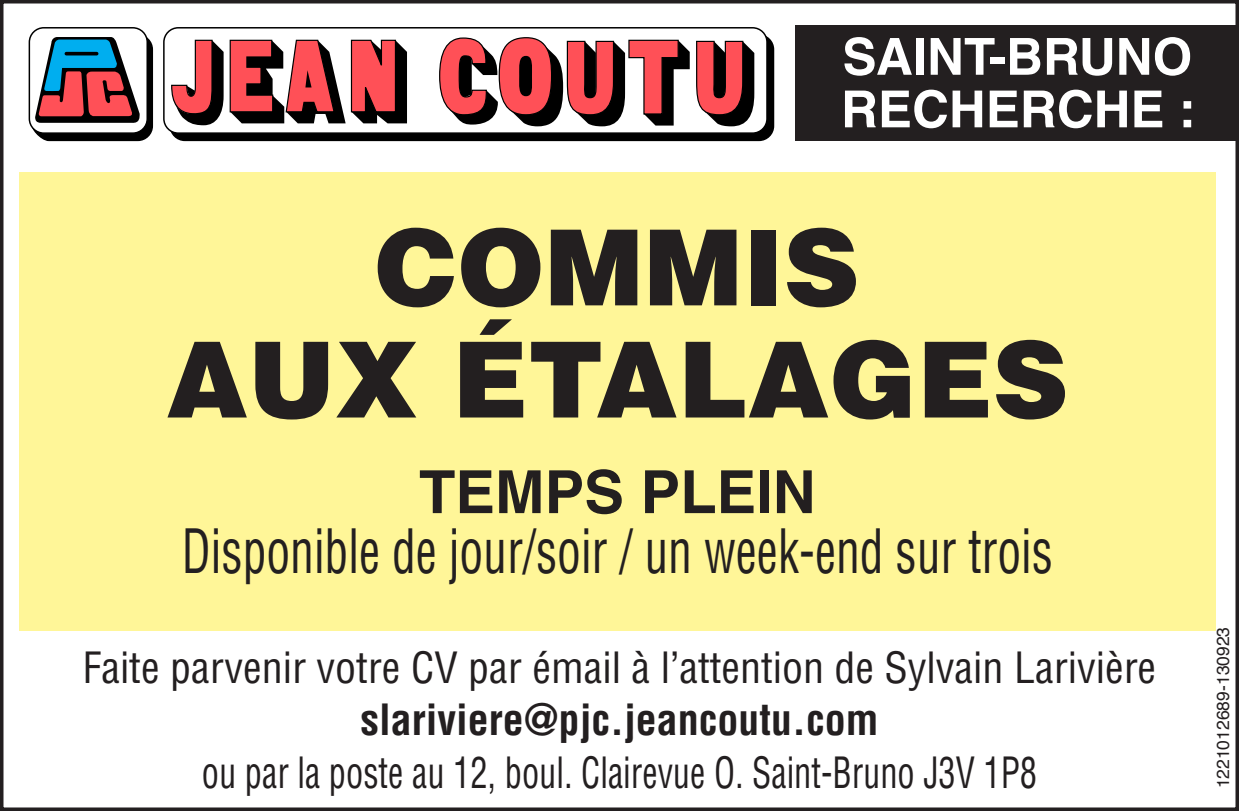
<style>
.page{position:relative;width:1239px;height:811px;background:#fff}
.page>*{position:absolute;margin:0;border:0;box-sizing:border-box;transform-origin:0 0}
.t1{font:900 105px "Helvetica LT Std";color:#231f20}
.t2{font:condensed 59.5px "Helvetica LT Std";color:#231f20;scale:.8 1}
.t3{font:700 59.5px "Helvetica LT Std";color:#231f20}
.t4{font:700 51.1px "Helvetica LT Std";color:#fff}
.t5{font:condensed 42px/52.5px "Helvetica LT Std";color:#231f20;text-align:center;scale:.82 1}
.t6{font:condensed 42px "Helvetica LT Std";color:#231f20}
.t7{font:17.5px "Helvetica";color:#231f20}
.s1{font-weight:700}
</style>
<div class="page">
<div style="left:170px;top:35px;width:604px;height:105px;background:#000;border-radius:14px"></div>
<div style="left:170px;top:34px;width:604px;height:107px;border:1px solid #000;border-radius:14px"></div>
<div style="left:164px;top:28px;width:603px;height:105px;background:#fff;border-radius:14px"></div>
<div style="left:163px;top:27px;width:605px;height:107px;border:1px solid #000;border-radius:14px"></div>
<div style="left:499px;top:38px;width:53px;height:77px;background:#ff5057;border-radius:50%"></div>
<svg style="left:439px;top:37px;width:59px;height:88px"></svg>
<svg style="left:171px;top:39px;width:236px;height:86px"></svg>
<svg style="left:510px;top:39px;width:244px;height:87px"></svg>
<svg style="left:29px;top:33px;width:125px;height:109px"></svg>
<div style="left:796px;top:25px;width:443px;height:115px;background:#231f20"></div>
<div style="left:0;top:0;width:1239px;height:810px;border:4px solid #231f20"></div>
<div style="left:19px;top:172px;width:1197px;height:458px;background:#fff698"></div>
<p class="t4" style="left:842px;top:26px;width:351px">SAINT-BRUNO</p>
<p class="t4" style="left:841px;top:78px;width:356px">RECHERCHE :</p>
<p class="t1" style="left:375px;top:199px;width:486px">COMMIS</p>
<p class="t1" style="left:166px;top:311px;width:904px">AUX ÉTALAGES</p>
<p class="t3" style="left:419px;top:455px;width:398px">TEMPS PLEIN</p>
<p class="t2" style="left:182px;top:513px;width:1090px">Disponible de jour/soir / un week-end sur trois</p>
<p class="t6" style="left:83px;top:640px;width:1075px">Faite parvenir votre CV par émail à l’attention de Sylvain Larivière</p>
<p class="t5" style="left:202px;top:693px;width:1020px"><span class="s1">slariviere@pjc.jeancoutu.com<br></span>ou par la poste au 12, boul. Clairevue O. Saint-Bruno J3V 1P8</p>
<p class="t7" style="left:1209px;top:788px;width:163px;rotate:-90deg">1221012689-130923</p>
</div>
